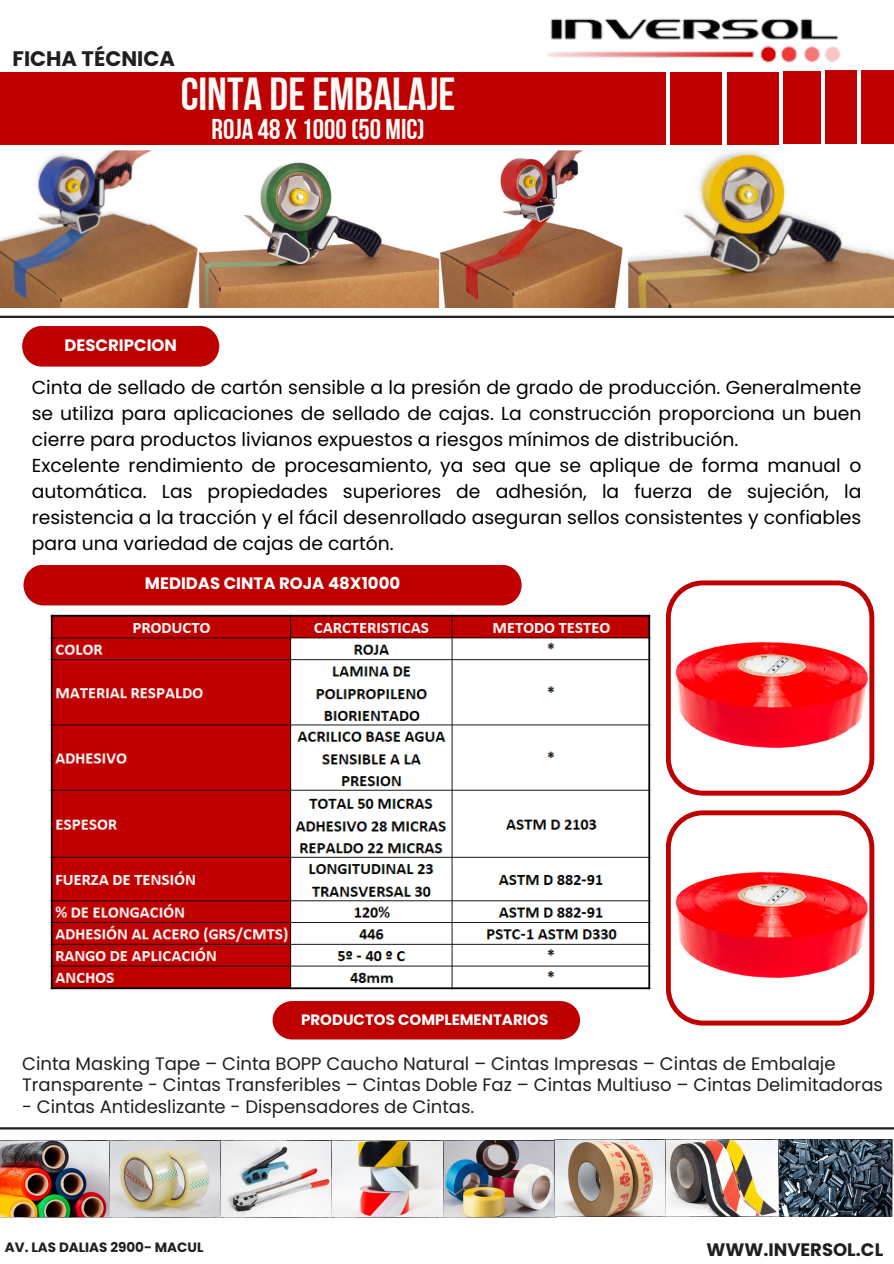
<style>
.page{position:relative;width:894px;height:1264px;background:#fff}
.page>*{position:absolute;margin:0;border:0;box-sizing:border-box;transform-origin:0 0}
.t1{font:46.2px "Bebas Neue Cyrillic";color:#fcfcfa}
.t2{font:28.65px "Bebas Neue Cyrillic";color:#fcfcfa}
.t3{font:700 21px "Poppins";color:#201e1e}
.t4{font:18.75px/26px "Poppins";color:#000;text-align:justify}
.t5{font:18px/21.5px "Poppins";color:#201e1e}
.t6{font:700 18px "Poppins";color:#201e1e}
.t7{font:700 16.5px "Poppins";color:#fff}
.t8{font:700 15px "Poppins";color:#fff}
.t9{font:700 13.5px "Poppins";color:#201e1e}
</style>
<div class="page">
<img style="left:0;top:150px;width:893px;height:157px">
<div style="left:0;top:72px;width:665px;height:73px;background:#bf0000"></div>
<div style="left:670px;top:72px;width:52px;height:73px;background:#bf0000"></div>
<div style="left:726px;top:72px;width:52px;height:73px;background:#bf0000"></div>
<div style="left:783px;top:71px;width:38px;height:72px;background:#bf0000"></div>
<div style="left:825px;top:70px;width:31px;height:73px;background:#bf0000"></div>
<div style="left:861px;top:70px;width:32px;height:73px;background:#bf0000"></div>
<img style="left:547px;top:18px;width:310px;height:86px">
<hr style="left:0;top:1127px;width:893px;height:2px;background:#201e1e">
<hr style="left:0;top:316px;width:893px;height:2px;background:#201e1e">
<div style="left:272px;top:1001px;width:308px;height:38px;background:#bf0000"></div>
<div style="left:23px;top:564px;width:498px;height:41px;background:#bf0000;border-radius:20px"></div>
<img style="left:0;top:1140px;width:109px;height:77px">
<img style="left:109px;top:1140px;width:112px;height:77px">
<img style="left:221px;top:1140px;width:110px;height:77px">
<img style="left:331px;top:1140px;width:112px;height:77px">
<img style="left:443px;top:1140px;width:115px;height:77px">
<img style="left:554px;top:1139px;width:111px;height:77px">
<img style="left:665px;top:1139px;width:113px;height:77px">
<img style="left:778px;top:1139px;width:115px;height:77px">
<div style="left:22px;top:326px;width:197px;height:40px;background:#bf0000;border-radius:20px"></div>
<svg style="left:666px;top:810px;width:208px;height:215px"></svg>
<img style="left:49px;top:613px;width:602px;height:377px">
<svg style="left:666px;top:580px;width:208px;height:215px"></svg>
<p class="t3" style="left:13px;top:43px;width:164px">FICHA TÉCNICA</p>
<p class="t1" style="left:181px;top:76px;width:276px">CINTA DEEMBALAJE</p>
<p class="t2" style="left:211px;top:118px;width:214px">ROJA 48 X 1000(50 MIC)</p>
<p class="t7" style="left:64px;top:333px;width:114px">DESCRIPCION</p>
<p class="t4" style="left:32px;top:374px;width:830px">Cinta de sellado de cartón sensible a la presión de grado de producción. Generalmente se utiliza para aplicaciones de sellado de cajas. La construcción proporciona un buen cierre para productos livianos expuestos a riesgos mínimos de distribución.</p>
<p class="t4" style="left:32px;top:452px;width:830px">Excelente rendimiento de procesamiento, ya sea que se aplique de forma manual o automática. Las propiedades superiores de adhesión, la fuerza de sujeción, la resistencia a la tracción y el fácil desenrollado aseguran sellos consistentes y confiables para una variedad de cajas de cartón.</p>
<p class="t7" style="left:145px;top:572px;width:257px">MEDIDAS CINTA ROJA 48X1000</p>
<p class="t8" style="left:301px;top:1008px;width:248px">PRODUCTOS COMPLEMENTARIOS</p>
<p class="t5" style="left:22px;top:1052px;width:862px">Cinta Masking Tape – Cinta BOPP Caucho Natural – Cintas Impresas – Cintas de Embalaje<br>Transparente - Cintas Transferibles – Cintas Doble Faz – Cintas Multiuso – Cintas Delimitadoras</p>
<p class="t5" style="left:22px;top:1095px;width:453px">- Cintas Antideslizante - Dispensadores de Cintas.</p>
<p class="t9" style="left:5px;top:1238px;width:200px">AV. LAS DALIAS 2900- MACUL</p>
<p class="t6" style="left:706px;top:1237px;width:178px">WWW.INVERSOL.CL</p>
</div>
